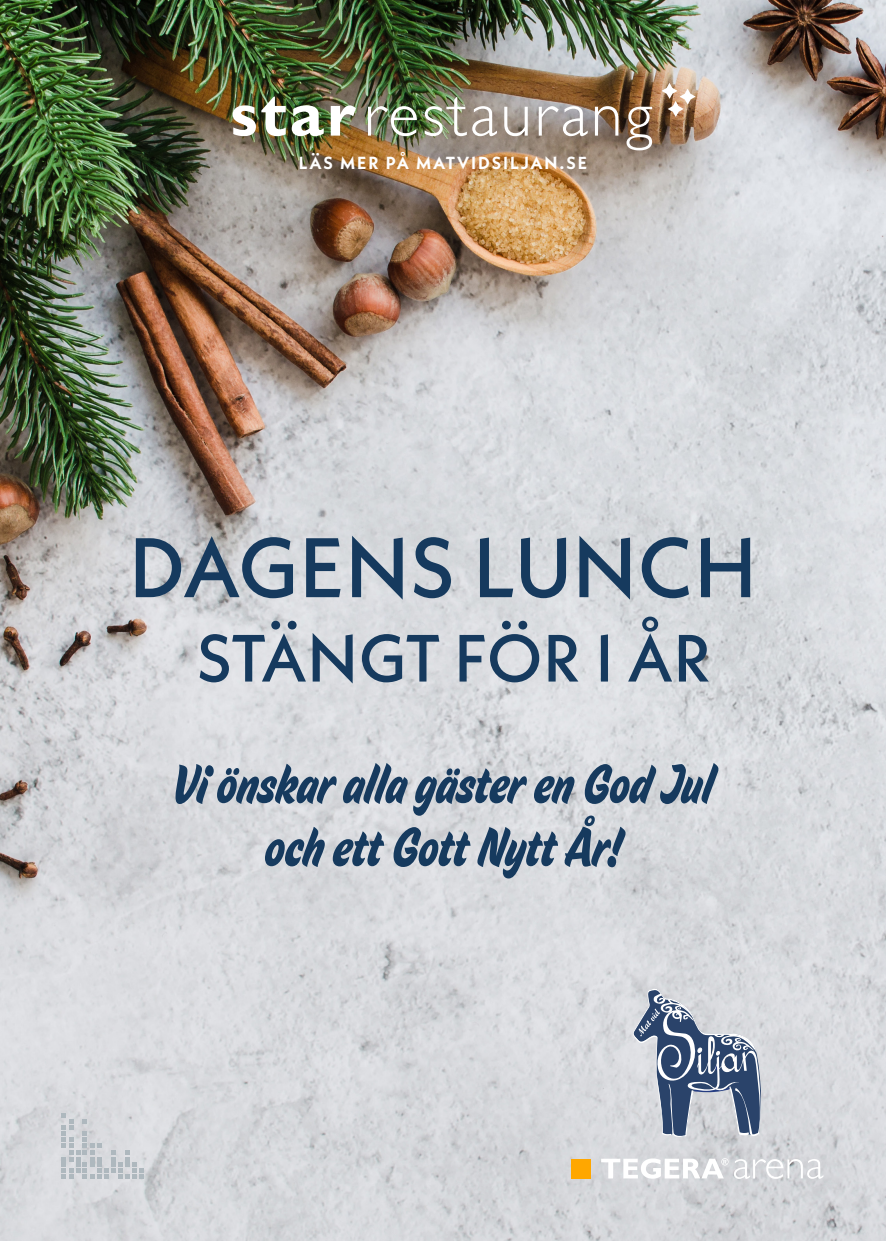
<style>
.page{position:relative;width:886px;height:1241px;background:#fff}
.page>*{position:absolute;margin:0;border:0;box-sizing:border-box;transform-origin:0 0}
.t1{font:500 84.19px "Neue Kabel";letter-spacing:.01em;color:#163a5e}
.t2{font:500 66.56px "Neue Kabel";letter-spacing:-.005em;color:#163a5e}
.t3{font:52.5px "House Movements Sign";color:#163a5e}
.t4{font:700 17.5px "Neue Kabel";letter-spacing:.11em;color:#fff}
</style>
<div class="page">
<img style="left:0;top:0;width:886px;height:1240px">
<svg style="left:661px;top:83px;width:35px;height:34px"></svg>
<img style="left:233px;top:97px;width:53px;height:39px">
<svg style="left:292px;top:105px;width:32px;height:31px"></svg>
<svg style="left:331px;top:105px;width:25px;height:31px"></svg>
<svg style="left:368px;top:106px;width:49px;height:30px"></svg>
<svg style="left:425px;top:97px;width:72px;height:39px"></svg>
<svg style="left:504px;top:107px;width:24px;height:29px"></svg>
<svg style="left:539px;top:106px;width:49px;height:30px"></svg>
<svg style="left:595px;top:106px;width:23px;height:30px"></svg>
<svg style="left:626px;top:107px;width:26px;height:43px"></svg>
<svg style="left:631px;top:988px;width:132px;height:151px;background:#97a2b3"></svg>
<svg style="left:62px;top:1112px;width:81px;height:66px;background:#ced2d6"></svg>
<div style="left:570px;top:1158px;width:20px;height:20px;background:#ffa700"></div>
<svg style="left:601px;top:1157px;width:127px;height:21px"></svg>
<svg style="left:734px;top:1158px;width:89px;height:20px"></svg>
<p class="t4" style="left:299px;top:152px;width:290px">LÄS MER PÅ MATVIDSILJAN.SE</p>
<p class="t1" style="left:129px;top:514px;width:629px">DAGENS LUNCH</p>
<p class="t2" style="left:197px;top:615px;width:516px">STÄNGT FÖR I ÅR</p>
<p class="t3" style="left:173px;top:752px;width:542px">Vi önskar alla gäster en God Jul</p>
<p class="t3" style="left:265px;top:815px;width:358px">och ett Gott Nytt År!</p>
</div>
